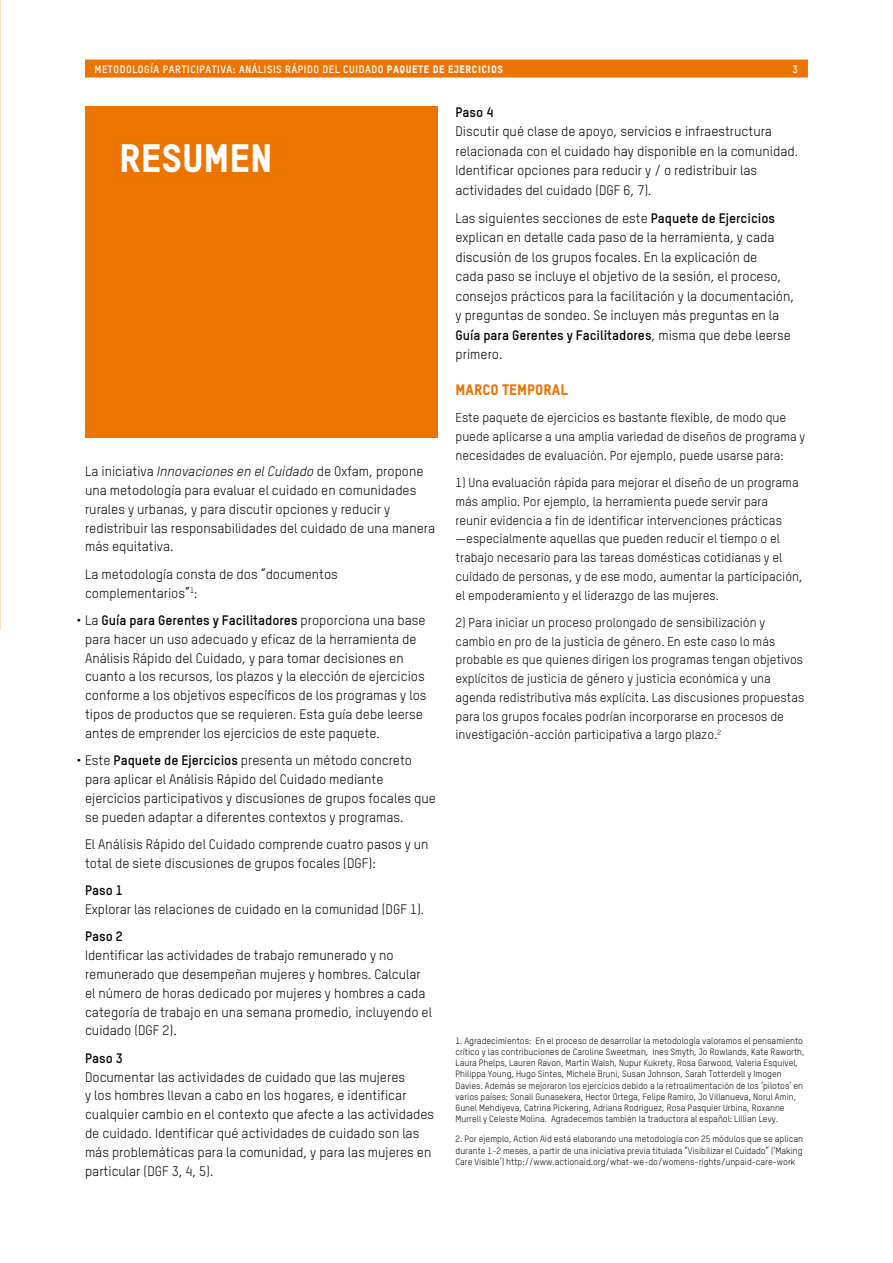
<style>
.page{position:relative;width:893px;height:1263px;background:#fff}
.page>*{position:absolute;margin:0;border:0;box-sizing:border-box;transform-origin:0 0}
.t1{font:39px "Oxfam TSTARPRO Headline";color:#fff}
.t2{font:15px "Oxfam TSTARPRO Headline";color:#ee7402}
.t3{font:13.5px/18.8px "Oxfam TSTARPRO";color:#000}
.t4{font:700 13.5px "Oxfam TSTARPRO";color:#000}
.t5{font:12.75px/18.8px "Oxfam TSTARPRO";color:#000}
.t6{font:700 10.5px "Oxfam TSTARPRO";letter-spacing:.05em;color:#fff}
.t7{font:9px/11.2px "Oxfam TSTARPRO";color:#000}
.s1{font-family:"Oxfam TSTARPRO Headline";font-weight:400}
.s2{font-style:italic}
.s3{font-weight:700}
</style>
<div class="page">
<div style="left:85px;top:60px;width:723px;height:18px;background:#ee7402"></div>
<div style="left:85px;top:106px;width:352px;height:331px;background:#ee7402"></div>
<p class="t6" style="left:94px;top:62px;width:410px">METODOLOGÍA PARTICIPATIVA: ANÁLISIS RÁPIDO DEL CUIDADO <span class="s1">PAQUETE DE EJERCICIOS</span></p>
<p class="t6" style="left:792px;top:62px;width:7px">3</p>
<h1 class="t1" style="left:119px;top:133px;width:155px">RESUMEN</h1>
<p class="t3" style="left:85px;top:462px;width:352px">La iniciativa <span class="s2">Innovaciones en el Cuidado</span> de Oxfam, propone una metodología para evaluar el cuidado en comunidades rurales y urbanas, y para discutir opciones y reducir y redistribuir las responsabilidades del cuidado de una manera más equitativa.</p>
<p class="t3" style="left:85px;top:564px;width:254px">La metodología consta de dos “documentos complementarios”<sup>1</sup>:</p>
<p class="t3" style="left:85px;top:611px;width:343px;text-indent:-9px">• La <span class="s3">Guía para Gerentes y Facilitadores</span> proporciona una base para hacer un uso adecuado y eficaz de la herramienta de Análisis Rápido del Cuidado, y para tomar decisiones en cuanto a los recursos, los plazos y la elección de ejercicios conforme a los objetivos específicos de los programas y los tipos de productos que se requieren. Esta guía debe leerse antes de emprender los ejercicios de este paquete.</p>
<p class="t3" style="left:85px;top:751px;width:352px;text-indent:-9px">• Este <span class="s3">Paquete de Ejercicios</span> presenta un método concreto para aplicar el Análisis Rápido del Cuidado mediante ejercicios participativos y discusiones de grupos focales que se pueden adaptar a diferentes contextos y programas.</p>
<p class="t3" style="left:85px;top:835px;width:345px">El Análisis Rápido del Cuidado comprende cuatro pasos y un total de siete discusiones de grupos focales (DGF):</p>
<p class="t4" style="left:85px;top:882px;width:39px">Paso 1</p>
<p class="t3" style="left:85px;top:899px;width:341px">Explorar las relaciones de cuidado en la comunidad (DGF 1).</p>
<p class="t4" style="left:85px;top:928px;width:39px">Paso 2</p>
<p class="t3" style="left:85px;top:946px;width:348px">Identificar las actividades de trabajo remunerado y no remunerado que desempeñan mujeres y hombres. Calcular el número de horas dedicado por mujeres y hombres a cada categoría de trabajo en una semana promedio, incluyendo el cuidado (DGF 2).</p>
<p class="t4" style="left:85px;top:1049px;width:39px">Paso 3</p>
<p class="t3" style="left:85px;top:1067px;width:351px">Documentar las actividades de cuidado que las mujeres<br>y los hombres llevan a cabo en los hogares, e identificar cualquier cambio en el contexto que afecte a las actividades de cuidado. Identificar qué actividades de cuidado son las más problemáticas para la comunidad, y para las mujeres en particular (DGF 3, 4, 5).</p>
<p class="t4" style="left:455px;top:103px;width:39px">Paso 4</p>
<p class="t3" style="left:455px;top:122px;width:344px;line-height:19.5px">Discutir qué clase de apoyo, servicios e infraestructura relacionada con el cuidado hay disponible en la comunidad.<br>Identificar opciones para reducir y / o redistribuir las actividades del cuidado (DGF 6, 7).</p>
<p class="t3" style="left:455px;top:208px;width:340px;line-height:19.5px">Las siguientes secciones de este <span class="s3">Paquete de Ejercicios </span>explican en detalle cada paso de la herramienta, y cada discusión de los grupos focales. En la explicación de<br>cada paso se incluye el objetivo de la sesión, el proceso, consejos prácticos para la facilitación y la documentación, y preguntas de sondeo. Se incluyen más preguntas en la <span class="s3">Guía para Gerentes y Facilitadores</span>, misma que debe leerse primero.</p>
<p class="t2" style="left:455px;top:380px;width:114px">MARCO TEMPORAL</p>
<p class="t5" style="left:455px;top:408px;width:351px">Este paquete de ejercicios es bastante flexible, de modo que puede aplicarse a una amplia variedad de diseños de programa y necesidades de evaluación. Por ejemplo, puede usarse para:</p>
<p class="t5" style="left:455px;top:473px;width:349px">1) Una evaluación rápida para mejorar el diseño de un programa más amplio. Por ejemplo, la herramienta puede servir para reunir evidencia a fin de identificar intervenciones prácticas —especialmente aquellas que pueden reducir el tiempo o el trabajo necesario para las tareas domésticas cotidianas y el cuidado de personas, y de ese modo, aumentar la participación, el empoderamiento y el liderazgo de las mujeres.</p>
<p class="t5" style="left:455px;top:613px;width:350px">2) Para iniciar un proceso prolongado de sensibilización y cambio en pro de la justicia de género. En este caso lo más probable es que quienes dirigen los programas tengan objetivos explícitos de justicia de género y justicia económica y una agenda redistributiva más explícita. Las discusiones propuestas para los grupos focales podrían incorporarse en procesos de investigación-acción participativa a largo plazo.<sup>2</sup></p>
<p class="t7" style="left:455px;top:1035px;width:351px">1. Agradecimientos: En el proceso de desarrollar la metodología valoramos el pensamiento crítico y las contribuciones de Caroline Sweetman, Ines Smyth, Jo Rowlands, Kate Raworth, Laura Phelps, Lauren Ravon, Martin Walsh, Nupur Kukrety, Rosa Garwood, Valeria Esquivel, Philippa Young, Hugo Sintes, Michele Bruni, Susan Johnson, Sarah Totterdell y Imogen Davies. Además se mejoraron los ejercicios debido a la retroalimentación de los ‘pilotos’ en varios países: Sonali Gunasekera, Hector Ortega, Felipe Ramiro, Jo Villanueva, Norul Amin, Gunel Mehdiyeva, Catrina Pickering, Adriana Rodriguez, Rosa Pasquier Urbina, Roxanne Murrell y Celeste Molina. Agradecemos también la traductora al español: Lillian Levy.</p>
<p class="t7" style="left:455px;top:1133px;width:349px;text-align:justify">2. Por ejemplo, Action Aid está elaborando una metodología con 25 módulos que se aplican durante 1-2 meses, a partir de una iniciativa previa titulada “Visibilizar el Cuidado” (‘Making Care Visible’) http://www.actionaid.org/what-we-do/womens-rights/unpaid-care-work</p>
</div>
